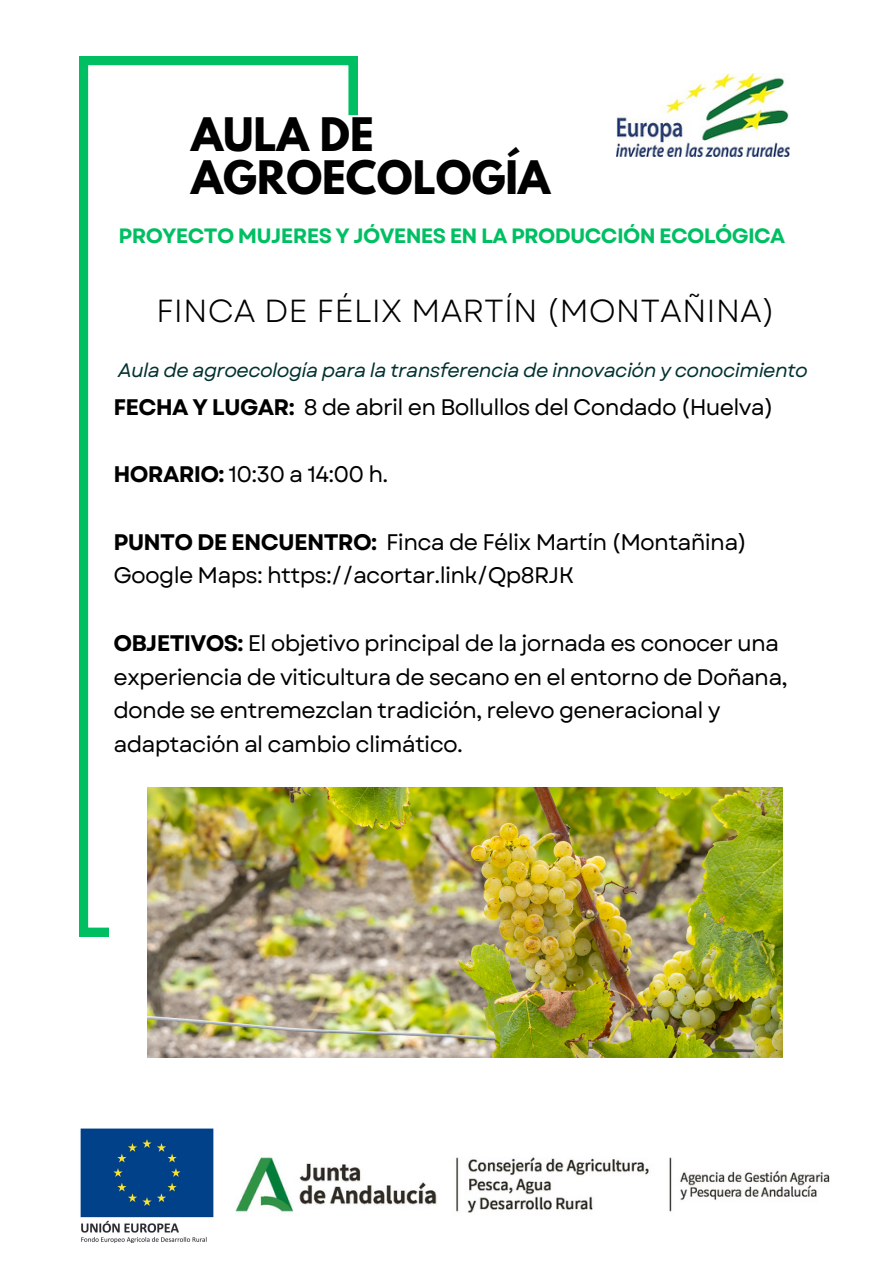
<style>
.page{position:relative;width:894px;height:1264px;background:#fff}
.page>*{position:absolute;margin:0;border:0;box-sizing:border-box;transform-origin:0 0}
.t1{font:700 40.95px/42.8px "League Spartan";color:#000}
.t2{font:31.95px "Garet";color:#000}
.t3{font:22.5px/33.8px "Garet";letter-spacing:-.03em;color:#000}
.t4{font:700 20.7px "Garet";letter-spacing:-.03em;color:#00bf63}
.t5{font:italic 19.5px "Garet";letter-spacing:-.03em;color:#033131}
.s1{font-weight:700}
</style>
<div class="page">
<svg style="left:79px;top:56px;width:278px;height:880px"></svg>
<svg style="left:148px;top:115px;width:210px;height:184px"></svg>
<img style="left:616px;top:73px;width:173px;height:84px">
<div style="left:109px;top:299px;width:695px;height:722px;background:#fff"></div>
<img style="left:235px;top:1157px;width:595px;height:57px">
<img style="left:80px;top:1128px;width:134px;height:114px">
<img style="left:147px;top:787px;width:635px;height:270px">
<h4 class="t1" style="left:191px;top:118px;width:360px">AULA DE<br>AGROECOLOGÍA</h4>
<h4 class="t4" style="left:119px;top:221px;width:668px">PROYECTO MUJERES Y JÓVENES EN LA PRODUCCIÓN ECOLÓGICA</h4>
<h4 class="t2" style="left:156px;top:288px;width:620px">FINCA DE FÉLIX MARTÍN (MONTAÑINA)</h4>
<h4 class="t5" style="left:118px;top:356px;width:691px">Aula de agroecología para la transferencia de innovación y conocimiento</h4>
<p class="t3" style="left:113px;top:390px;width:661px"><span class="s1">FECHA Y LUGAR:</span> 8 de abril en Bollullos del Condado (Huelva)</p>
<h1 class="t3" style="left:113px;top:457px;width:276px"><span class="s1">HORARIO:</span> 10:30 a 14:00 h.</h1>
<h3 class="t3" style="left:113px;top:525px;width:635px"><span class="s1">PUNTO DE ENCUENTRO:</span> Finca de Félix Martín (Montañina)<br>Google Maps: https://acortar.link/Qp8RJK</h3>
<h2 class="t3" style="left:113px;top:626px;width:675px"><span class="s1">OBJETIVOS:</span> El objetivo principal de la jornada es conocer una experiencia de viticultura de secano en el entorno de Doñana, donde se entremezclan tradición, relevo generacional y adaptación al cambio climático.</h2>
</div>
